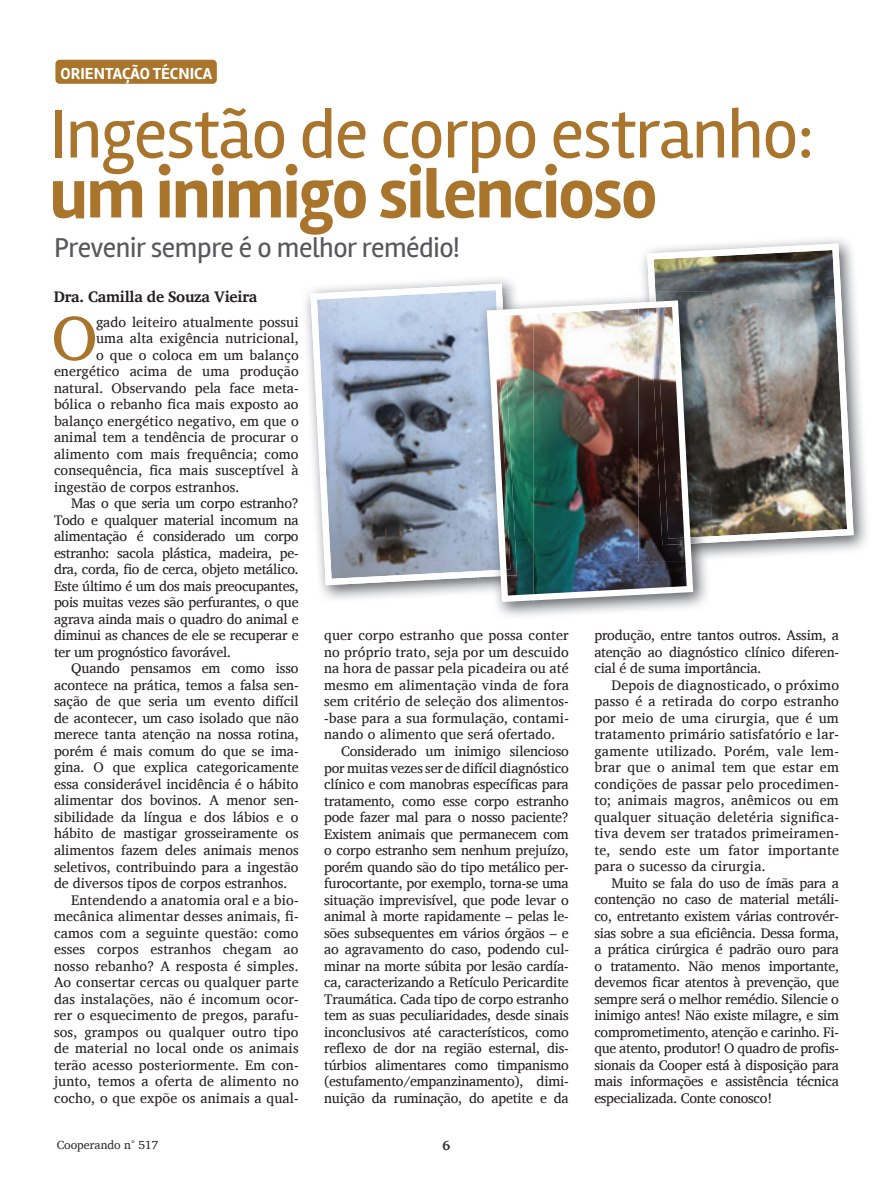
<style>
.page{position:relative;width:893px;height:1191px;background:#fff}
.page>*{position:absolute;margin:0;border:0;box-sizing:border-box;transform-origin:0 0}
.t1{font:70.8px "Rambla";letter-spacing:-.02em;color:#a9742b}
.t2{font:700 70.8px "Rambla";letter-spacing:-.02em;color:#a9742b}
.t3{font:63.45px "Charis SIL";color:#a9742b}
.t4{font:28.2px "Rambla";letter-spacing:-.015em;color:#57585a}
.t5{font:700 16.5px "Rambla";color:#fff}
.t6{font:700 15.6px "Charis SIL";letter-spacing:-.02em;color:#231f20}
.t7{font:14.25px/16.5px "Charis SIL";letter-spacing:-.005em;color:#231f20;text-align:justify}
.t8{font:700 13.5px "Charis SIL";color:#312f30}
.t9{font:12px "Charis SIL";color:#312f30}
</style>
<div class="page">
<img style="left:642px;top:239px;width:225px;height:319px">
<img style="left:647px;top:243px;width:207px;height:302px">
<svg style="left:310px;top:284px;width:207px;height:301px;background:#9ca7b9"></svg>
<img style="left:497px;top:562px;width:210px;height:54px">
<img style="left:649px;top:292px;width:61px;height:252px">
<img style="left:478px;top:292px;width:26px;height:285px">
<img style="left:483px;top:297px;width:213px;height:308px">
<div style="left:55px;top:60px;width:162px;height:24px;background:#a9742b;border-radius:4px"></div>
<p class="t5" style="left:61px;top:64px;width:153px">ORIENTAÇÃO TÉCNICA</p>
<h1 class="t1" style="left:50px;top:92px;width:767px">Ingestão de corpo estranho:</h1>
<h1 class="t2" style="left:50px;top:152px;width:609px">um inimigo silencioso</h1>
<h3 class="t4" style="left:54px;top:231px;width:407px">Prevenir sempre é o melhor remédio!</h3>
<p class="t6" style="left:54px;top:288px;width:205px">Dra. Camilla de Souza Vieira</p>
<h2 class="t3" style="left:52px;top:301px;width:47px">O</h2>
<p class="t7" style="left:96px;top:313px;width:204px">gado leiteiro atualmente possui</p>
<p class="t7" style="left:96px;top:330px;width:204px">uma alta exigência nutricional,</p>
<p class="t7" style="left:96px;top:346px;width:204px">o que o coloca em um balanço</p>
<p class="t7" style="left:54px;top:363px;width:246px">energético acima de uma produção</p>
<p class="t7" style="left:54px;top:379px;width:246px">natural. Observando pela face meta-</p>
<p class="t7" style="left:54px;top:396px;width:246px">bólica o rebanho fica mais exposto ao</p>
<p class="t7" style="left:54px;top:412px;width:246px">balanço energético negativo, em que o</p>
<p class="t7" style="left:54px;top:429px;width:246px">animal tem a tendência de procurar o</p>
<p class="t7" style="left:54px;top:445px;width:246px">alimento com mais frequência; como</p>
<p class="t7" style="left:54px;top:462px;width:246px">consequência, fica mais susceptível à</p>
<p class="t7" style="left:54px;top:478px;width:187px">ingestão de corpos estranhos.</p>
<p class="t7" style="left:71px;top:495px;width:229px">Mas o que seria um corpo estranho?</p>
<p class="t7" style="left:54px;top:511px;width:246px">Todo e qualquer material incomum na</p>
<p class="t7" style="left:54px;top:528px;width:246px">alimentação é considerado um corpo</p>
<p class="t7" style="left:54px;top:544px;width:246px">estranho: sacola plástica, madeira, pe-</p>
<p class="t7" style="left:54px;top:561px;width:246px">dra, corda, fio de cerca, objeto metálico.</p>
<p class="t7" style="left:54px;top:577px;width:246px">Este último é um dos mais preocupantes,</p>
<p class="t7" style="left:54px;top:594px;width:246px">pois muitas vezes são perfurantes, o que</p>
<p class="t7" style="left:54px;top:610px;width:246px">agrava ainda mais o quadro do animal e</p>
<p class="t7" style="left:54px;top:627px;width:246px">diminui as chances de ele se recuperar e</p>
<p class="t7" style="left:54px;top:643px;width:178px">ter um prognóstico favorável.</p>
<p class="t7" style="left:71px;top:660px;width:229px">Quando pensamos em como isso</p>
<p class="t7" style="left:54px;top:676px;width:246px">acontece na prática, temos a falsa sen-</p>
<p class="t7" style="left:54px;top:693px;width:246px">sação de que seria um evento difícil</p>
<p class="t7" style="left:54px;top:710px;width:246px">de acontecer, um caso isolado que não</p>
<p class="t7" style="left:54px;top:726px;width:246px">merece tanta atenção na nossa rotina,</p>
<p class="t7" style="left:54px;top:743px;width:246px">porém é mais comum do que se ima-</p>
<p class="t7" style="left:54px;top:759px;width:246px">gina. O que explica categoricamente</p>
<p class="t7" style="left:54px;top:776px;width:246px">essa considerável incidência é o hábito</p>
<p class="t7" style="left:54px;top:792px;width:246px">alimentar dos bovinos. A menor sen-</p>
<p class="t7" style="left:54px;top:809px;width:246px">sibilidade da língua e dos lábios e o</p>
<p class="t7" style="left:54px;top:825px;width:246px">hábito de mastigar grosseiramente os</p>
<p class="t7" style="left:54px;top:842px;width:246px">alimentos fazem deles animais menos</p>
<p class="t7" style="left:54px;top:858px;width:246px">seletivos, contribuindo para a ingestão</p>
<p class="t7" style="left:54px;top:875px;width:235px">de diversos tipos de corpos estranhos.</p>
<p class="t7" style="left:71px;top:891px;width:229px">Entendendo a anatomia oral e a bio-</p>
<p class="t7" style="left:54px;top:908px;width:246px">mecânica alimentar desses animais, fi-</p>
<p class="t7" style="left:54px;top:924px;width:246px">camos com a seguinte questão: como</p>
<p class="t7" style="left:54px;top:941px;width:246px">esses corpos estranhos chegam ao</p>
<p class="t7" style="left:54px;top:957px;width:246px">nosso rebanho? A resposta é simples.</p>
<p class="t7" style="left:54px;top:974px;width:246px">Ao consertar cercas ou qualquer parte</p>
<p class="t7" style="left:54px;top:990px;width:246px">das instalações, não é incomum ocor-</p>
<p class="t7" style="left:54px;top:1007px;width:246px">rer o esquecimento de pregos, parafu-</p>
<p class="t7" style="left:54px;top:1023px;width:246px">sos, grampos ou qualquer outro tipo</p>
<p class="t7" style="left:54px;top:1040px;width:246px">de material no local onde os animais</p>
<p class="t7" style="left:54px;top:1056px;width:246px">terão acesso posteriormente. Em con-</p>
<p class="t7" style="left:54px;top:1073px;width:246px">junto, temos a oferta de alimento no</p>
<p class="t7" style="left:54px;top:1089px;width:246px">cocho, o que expõe os animais a qual-</p>
<p class="t7" style="left:324px;top:627px;width:246px">quer corpo estranho que possa conter</p>
<p class="t7" style="left:324px;top:644px;width:246px">no próprio trato, seja por um descuido</p>
<p class="t7" style="left:324px;top:660px;width:246px">na hora de passar pela picadeira ou até</p>
<p class="t7" style="left:324px;top:677px;width:246px">mesmo em alimentação vinda de fora</p>
<p class="t7" style="left:324px;top:693px;width:246px">sem critério de seleção dos alimentos-</p>
<p class="t7" style="left:324px;top:710px;width:246px">-base para a sua formulação, contami-</p>
<p class="t7" style="left:324px;top:726px;width:233px">nando o alimento que será ofertado.</p>
<p class="t7" style="left:341px;top:743px;width:229px">Considerado um inimigo silencioso</p>
<p class="t7" style="left:324px;top:759px;width:246px">por muitas vezes ser de difícil diagnóstico</p>
<p class="t7" style="left:324px;top:776px;width:246px">clínico e com manobras específicas para</p>
<p class="t7" style="left:324px;top:792px;width:246px">tratamento, como esse corpo estranho</p>
<p class="t7" style="left:324px;top:809px;width:246px">pode fazer mal para o nosso paciente?</p>
<p class="t7" style="left:324px;top:825px;width:246px">Existem animais que permanecem com</p>
<p class="t7" style="left:324px;top:842px;width:246px">o corpo estranho sem nenhum prejuízo,</p>
<p class="t7" style="left:324px;top:858px;width:246px">porém quando são do tipo metálico per-</p>
<p class="t7" style="left:324px;top:875px;width:246px">furocortante, por exemplo, torna-se uma</p>
<p class="t7" style="left:324px;top:891px;width:246px">situação imprevisível, que pode levar o</p>
<p class="t7" style="left:324px;top:908px;width:246px">animal à morte rapidamente – pelas le-</p>
<p class="t7" style="left:324px;top:924px;width:246px">sões subsequentes em vários órgãos – e</p>
<p class="t7" style="left:324px;top:941px;width:246px">ao agravamento do caso, podendo cul-</p>
<p class="t7" style="left:324px;top:957px;width:246px">minar na morte súbita por lesão cardía-</p>
<p class="t7" style="left:324px;top:974px;width:246px">ca, caracterizando a Retículo Pericardite</p>
<p class="t7" style="left:324px;top:990px;width:246px">Traumática. Cada tipo de corpo estranho</p>
<p class="t7" style="left:324px;top:1007px;width:246px">tem as suas peculiaridades, desde sinais</p>
<p class="t7" style="left:324px;top:1023px;width:246px">inconclusivos até característicos, como</p>
<p class="t7" style="left:324px;top:1040px;width:246px">reflexo de dor na região esternal, dis-</p>
<p class="t7" style="left:324px;top:1056px;width:246px">túrbios alimentares como timpanismo</p>
<p class="t7" style="left:324px;top:1073px;width:246px">(estufamento/empanzinamento), dimi-</p>
<p class="t7" style="left:324px;top:1089px;width:246px">nuição da ruminação, do apetite e da</p>
<p class="t9" style="left:57px;top:1138px;width:104px">Cooperando n° 517</p>
<p class="t8" style="left:442px;top:1137px;width:9px">6</p>
<p class="t7" style="left:594px;top:627px;width:246px">produção, entre tantos outros. Assim, a atenção ao diagnóstico clínico diferen&shy;cial é de suma importância.</p>
<p class="t7" style="left:594px;top:676px;width:246px;text-indent:17px">Depois de diagnosticado, o próximo passo é a retirada do corpo estranho por meio de uma cirurgia, que é um tratamento primário satisfatório e lar&shy;gamente utilizado. Porém, vale lem&shy;brar que o animal tem que estar em condições de passar pelo procedimen&shy;to; animais magros, anêmicos ou em qualquer situação deletéria significa&shy;tiva devem ser tratados primeiramen&shy;te, sendo este um fator importante para o sucesso da cirurgia.</p>
<p class="t7" style="left:594px;top:874px;width:246px;text-indent:17px">Muito se fala do uso de ímãs para a contenção no caso de material metáli&shy;co, entretanto existem várias controvér&shy;sias sobre a sua eficiência. Dessa forma, a prática cirúrgica é padrão ouro para o tratamento. Não menos importante, devemos ficar atentos à prevenção, que sempre será o melhor remédio. Silencie o inimigo antes! Não existe milagre, e sim comprometimento, atenção e carinho. Fi&shy;que atento, produtor! O quadro de profis&shy;sionais da Cooper está à disposição para mais informações e assistência técnica especializada. Conte conosco!</p>
</div>
